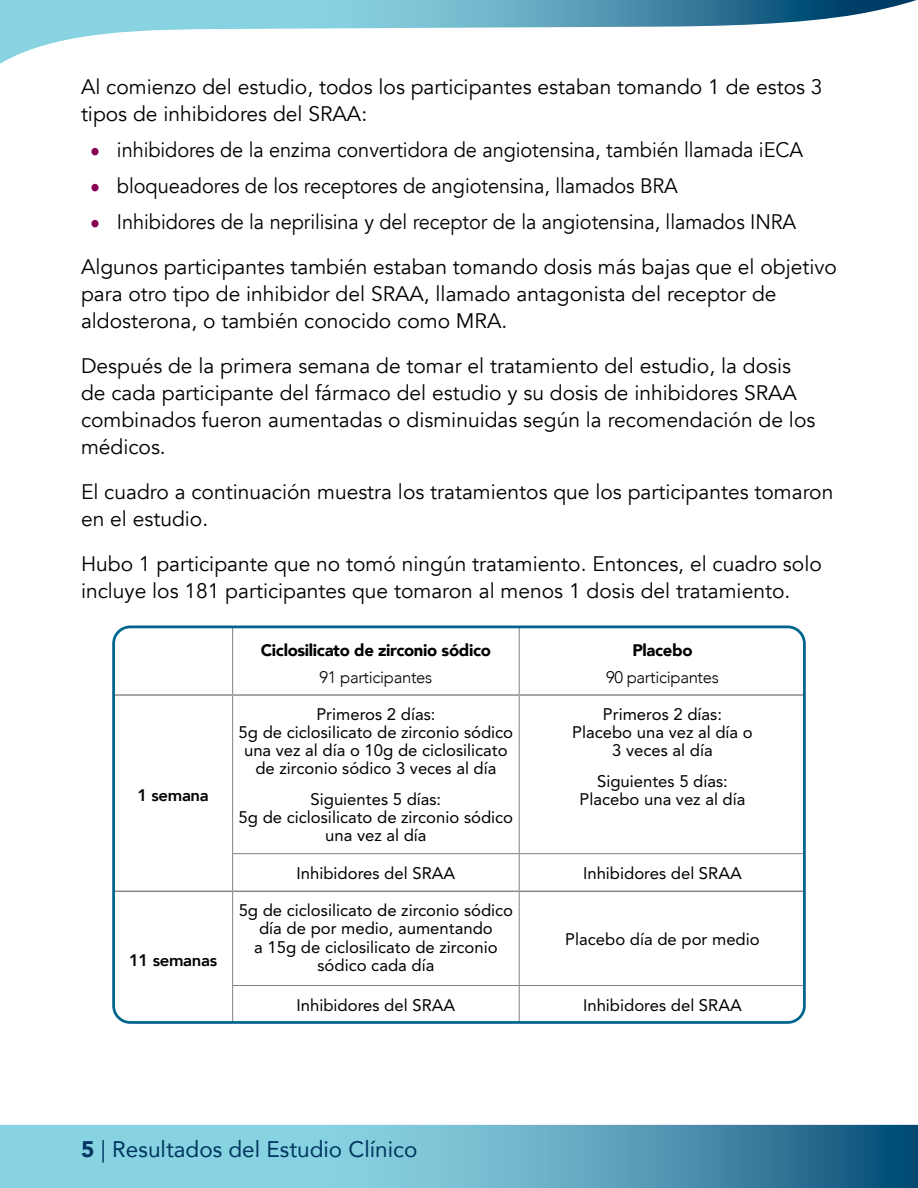
<style>
.page{position:relative;width:918px;height:1188px;background:#fff}
.page>*{position:absolute;margin:0;border:0;box-sizing:border-box;transform-origin:0 0}
.t1{font:22.5px "Avenir";color:#003660}
.t2{font:21px/27px "Avenir";color:#000}
.t3{font:21px/45px "Avenir";color:#000;scale:.95 1}
.t4{font:16.65px/18px "Avenir LT Std";color:#000;text-align:center}
.t5{font:900 16.65px "Avenir";letter-spacing:-.02em;color:#000}
.t6{font:300 16.65px "Avenir";letter-spacing:-.02em;color:#000}
.t7{font:800 16.65px "Avenir";letter-spacing:-.02em;color:#000}
.s1{font-weight:500;color:#860052}
.s2{font-weight:900}
</style>
<div class="page">
<svg style="left:0;top:1124px;width:918px;height:64px;background:#68aec4"></svg>
<svg style="left:0;top:0;width:917px;height:64px"></svg>
<hr style="left:232px;top:627px;width:1px;height:67px;background:#808285">
<hr style="left:519px;top:627px;width:1px;height:67px;background:#808285">
<hr style="left:232px;top:696px;width:1px;height:157px;background:#808285">
<hr style="left:232px;top:892px;width:1px;height:93px;background:#808285">
<hr style="left:519px;top:696px;width:1px;height:157px;background:#808285">
<hr style="left:519px;top:892px;width:1px;height:93px;background:#808285">
<hr style="left:232px;top:853px;width:287px;height:1px;background:#808285">
<hr style="left:232px;top:854px;width:1px;height:37px;background:#808285">
<hr style="left:232px;top:985px;width:287px;height:1px;background:#808285">
<hr style="left:232px;top:986px;width:1px;height:36px;background:#808285">
<hr style="left:519px;top:853px;width:285px;height:1px;background:#808285">
<hr style="left:519px;top:854px;width:1px;height:37px;background:#808285">
<hr style="left:519px;top:985px;width:285px;height:1px;background:#808285">
<hr style="left:519px;top:986px;width:1px;height:36px;background:#808285">
<hr style="left:114px;top:694px;width:119px;height:2px;background:#808285">
<hr style="left:233px;top:694px;width:286px;height:2px;background:#808285">
<hr style="left:519px;top:694px;width:285px;height:2px;background:#808285">
<hr style="left:114px;top:891px;width:119px;height:1px;background:#808285">
<hr style="left:233px;top:891px;width:286px;height:1px;background:#808285">
<hr style="left:519px;top:891px;width:285px;height:1px;background:#808285">
<div style="left:112px;top:626px;width:694px;height:398px;border:3px solid #00668d;border-radius:17px"></div>
<p class="t2" style="left:81px;top:74px;width:743px">Al comienzo del estudio, todos los participantes estaban tomando 1 de estos 3 tipos de inhibidores del SRAA:</p>
<p class="t3" style="left:90px;top:128px;width:752px"><span class="s1">•</span> inhibidores de la enzima convertidora de angiotensina, también llamada iECA</p>
<p class="t3" style="left:90px;top:164px;width:620px"><span class="s1">•</span> bloqueadores de los receptores de angiotensina, llamados BRA</p>
<p class="t3" style="left:81px;top:200px;width:797px;text-indent:9px"><span class="s1">•</span> Inhibidores de la neprilisina y del receptor de la angiotensina, llamados INRA<br>Algunos participantes también estaban tomando dosis más bajas que el objetivo</p>
<p class="t2" style="left:81px;top:281px;width:697px">para otro tipo de inhibidor del SRAA, llamado antagonista del receptor de aldosterona, o también conocido como MRA.</p>
<p class="t2" style="left:81px;top:353px;width:736px">Después de la primera semana de tomar el tratamiento del estudio, la dosis de cada participante del fármaco del estudio y su dosis de inhibidores SRAA combinados fueron aumentadas o disminuidas según la recomendación de los médicos.</p>
<p class="t2" style="left:81px;top:479px;width:754px">El cuadro a continuación muestra los tratamientos que los participantes tomaron en el estudio.</p>
<p class="t2" style="left:81px;top:551px;width:742px">Hubo 1 participante que no tomó ningún tratamiento. Entonces, el cuadro solo incluye los 181 participantes que tomaron al menos 1 dosis del tratamiento.</p>
<p class="t5" style="left:261px;top:636px;width:232px">Ciclosilicato de zirconio sódico</p>
<p class="t6" style="left:320px;top:667px;width:114px">91 participantes</p>
<p class="t5" style="left:632px;top:636px;width:62px">Placebo</p>
<p class="t6" style="left:606px;top:667px;width:114px">90 participantes</p>
<p class="t7" style="left:137px;top:783px;width:73px">1 semana</p>
<p class="t7" style="left:129px;top:947px;width:90px">11 semanas</p>
<p class="t4" style="left:239px;top:706px;width:276px">Primeros 2 días:<br>5g de ciclosilicato de zirconio sódico una vez al día o 10g de ciclosilicato de zirconio sódico 3 veces al día</p>
<p class="t4" style="left:239px;top:790px;width:276px">Siguientes 5 días:<br>5g de ciclosilicato de zirconio sódico una vez al día</p>
<p class="t4" style="left:572px;top:705px;width:182px">Primeros 2 días:<br>Placebo una vez al día o<br>3 veces al día</p>
<p class="t4" style="left:579px;top:772px;width:168px">Siguientes 5 días:<br>Placebo una vez al día</p>
<p class="t4" style="left:296px;top:864px;width:160px">Inhibidores del SRAA</p>
<p class="t4" style="left:583px;top:864px;width:160px">Inhibidores del SRAA</p>
<p class="t4" style="left:239px;top:902px;width:276px">5g de ciclosilicato de zirconio sódico día de por medio, aumentando<br>a 15g de ciclosilicato de zirconio sódico cada día</p>
<p class="t4" style="left:565px;top:930px;width:196px">Placebo día de por medio</p>
<p class="t4" style="left:296px;top:996px;width:160px">Inhibidores del SRAA</p>
<p class="t4" style="left:583px;top:996px;width:160px">Inhibidores del SRAA</p>
<p class="t1" style="left:81px;top:1131px;width:338px"><span class="s2">5</span> | Resultados del Estudio Clínico</p>
</div>
